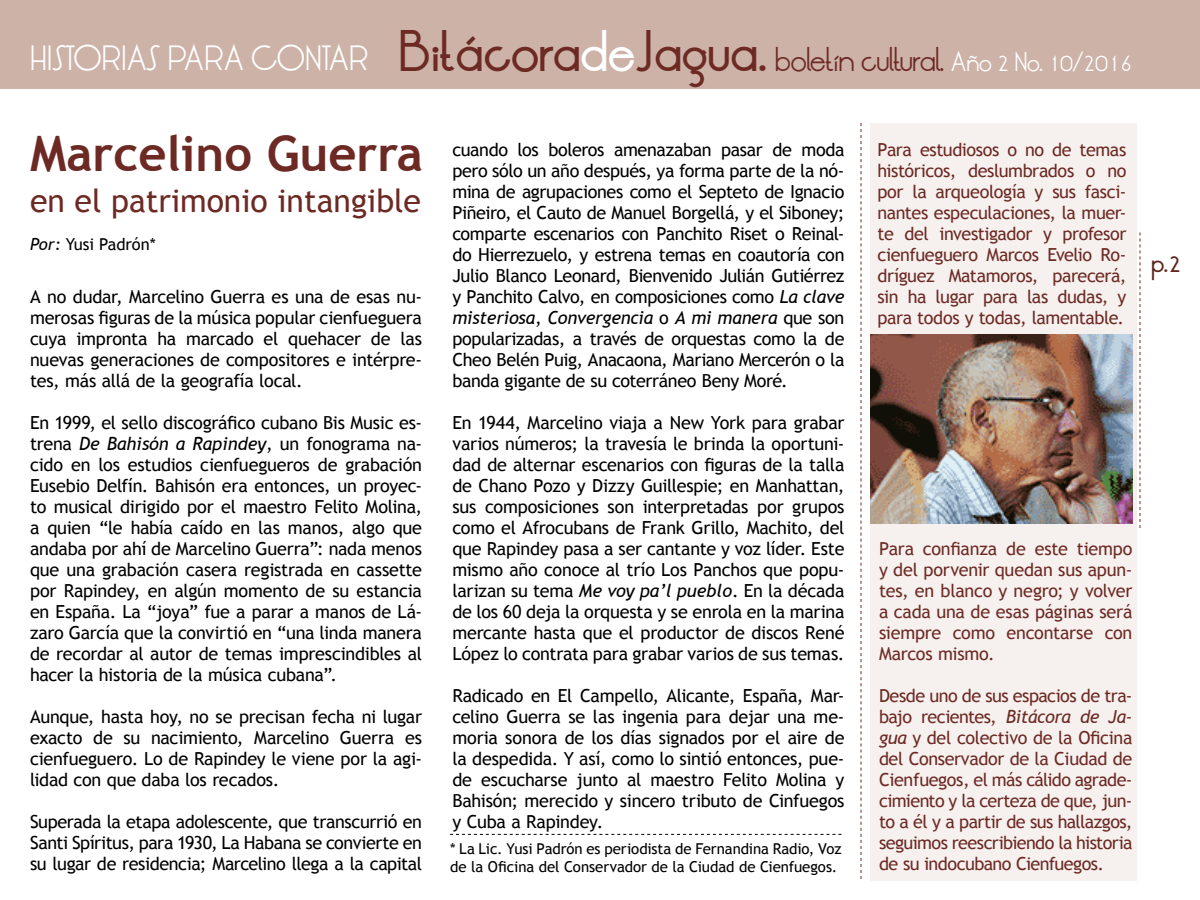
<style>
.page{position:relative;width:1200px;height:900px;background:#fff}
.page>*{position:absolute;margin:0;border:0;box-sizing:border-box;transform-origin:0 0}
.t1{font:700 48.9px "Trebuchet MS";color:#6d2a24}
.t2{font:32.1px "Trebuchet MS";color:#6d2a24}
.t3{font:27px "LT Oksana";letter-spacing:.01em;color:#fff}
.t4{font:500 21px "LT Oksana";color:#5f261b}
.t5{font:18px/21px "Trebuchet MS";letter-spacing:-.015em;color:#000;text-align:justify}
.t6{font:18px/21px "Trebuchet MS";letter-spacing:-.025em;color:#6d2a24;text-align:justify}
.t7{font:16.5px "Trebuchet MS";color:#000}
.t8{font:15px/18px "Trebuchet MS";letter-spacing:-.005em;color:#000}
.s1{font-weight:500;font-size:44.1px;color:#6d2a24}
.s2{font-weight:500;font-size:44.1px}
.s3{font-size:26.4px;color:#6d2a24}
.s4{font-size:21px}
.s5{font-style:italic}
</style>
<div class="page">
<div style="left:0;top:0;width:1200px;height:88px;background:#cdb2a8"></div>
<div style="left:870px;top:123px;width:267px;height:757px;background:#f6f1ef"></div>
<svg style="left:1140px;top:232px;width:1px;height:296px"></svg>
<svg style="left:450px;top:834px;width:392px;height:1px"></svg>
<img style="left:870px;top:334px;width:262px;height:190px">
<svg style="left:861px;top:123px;width:1px;height:756px"></svg>
<h3 class="t3" style="left:30px;top:37px;width:1104px">HISTORIAS PARA CONTAR <span class="s1">Bitácora</span><span class="s2">de</span><span class="s1">Jagua.</span> <span class="s3">boletín cultural.</span> <span class="s4">Año 2 No. 10/2016</span></h3>
<h1 class="t1" style="left:30px;top:123px;width:394px">Marcelino Guerra</h1>
<h2 class="t2" style="left:30px;top:181px;width:393px">en el patrimonio intangible</h2>
<p class="t7" style="left:30px;top:235px;width:127px"><span class="s5">Por:</span> Yusi Padrón*</p>
<p class="t5" style="left:30px;top:287px;width:394px">A no dudar, Marcelino Guerra es una de esas nu&shy;merosas figuras de la música popular cienfueguera cuya impronta ha marcado el quehacer de las nuevas generaciones de compositores e intérpre&shy;tes, más allá de la geografía local.</p>
<p class="t5" style="left:30px;top:413px;width:394px">En 1999, el sello discográfico cubano Bis Music es&shy;trena <span class="s5">De Bahisón a Rapindey</span>, un fonograma na&shy;cido en los estudios cienfuegueros de grabación Eusebio Delfín. Bahisón era entonces, un proyec&shy;to musical dirigido por el maestro Felito Molina, a quien “le había caído en las manos, algo que andaba por ahí de Marcelino Guerra”: nada menos que una grabación casera registrada en cassette por Rapindey, en algún momento de su estancia en España. La “joya” fue a parar a manos de Lá&shy;zaro García que la convirtió en “una linda manera de recordar al autor de temas imprescindibles al hacer la historia de la música cubana”.</p>
<p class="t5" style="left:30px;top:707px;width:394px">Aunque, hasta hoy, no se precisan fecha ni lugar exacto de su nacimiento, Marcelino Guerra es cienfueguero. Lo de Rapindey le viene por la agi&shy;lidad con que daba los recados.</p>
<p class="t5" style="left:30px;top:812px;width:394px">Superada la etapa adolescente, que transcurrió en Santi Spíritus, para 1930, La Habana se convierte en su lugar de residencia; Marcelino llega a la capital</p>
<p class="t5" style="left:452px;top:139px;width:394px">cuando los boleros amenazaban pasar de moda pero sólo un año después, ya forma parte de la nó&shy;mina de agrupaciones como el Septeto de Ignacio Piñeiro, el Cauto de Manuel Borgellá, y el Siboney; comparte escenarios con Panchito Riset o Reinal&shy;do Hierrezuelo, y estrena temas en coautoría con Julio Blanco Leonard, Bienvenido Julián Gutiérrez y Panchito Calvo, en composiciones como <span class="s5">La clave misteriosa</span>, <span class="s5">Convergencia</span> o <span class="s5">A mi manera</span> que son popularizadas, a través de orquestas como la de Cheo Belén Puig, Anacaona, Mariano Mercerón o la banda gigante de su coterráneo Beny Moré.</p>
<p class="t5" style="left:452px;top:412px;width:394px">En 1944, Marcelino viaja a New York para grabar varios números; la travesía le brinda la oportuni&shy;dad de alternar escenarios con figuras de la talla de Chano Pozo y Dizzy Guillespie; en Manhattan, sus composiciones son interpretadas por grupos como el Afrocubans de Frank Grillo, Machito, del que Rapindey pasa a ser cantante y voz líder. Este mismo año conoce al trío Los Panchos que popu&shy;larizan su tema <span class="s5">Me voy pa’l pueblo</span>. En la década de los 60 deja la orquesta y se enrola en la marina mercante hasta que el productor de discos René López lo contrata para grabar varios de sus temas.</p>
<p class="t5" style="left:452px;top:685px;width:394px">Radicado en El Campello, Alicante, España, Mar&shy;celino Guerra se las ingenia para dejar una me&shy;moria sonora de los días signados por el aire de la despedida. Y así, como lo sintió entonces, pue&shy;de escucharse junto al maestro Felito Molina y Bahisón; merecido y sincero tributo de Cinfuegos y Cuba a Rapindey.</p>
<p class="t8" style="left:450px;top:840px;width:393px">* La Lic. Yusi Padrón es periodista de Fernandina Radio, Voz de la Oficina del Conservador de la Ciudad de Cienfuegos.</p>
<p class="t6" style="left:878px;top:139px;width:251px">Para estudiosos o no de temas históricos, deslumbrados o no por la arqueología y sus fasci&shy;nantes especulaciones, la muer&shy;te del investigador y profesor cienfueguero Marcos Evelio Ro&shy;dríguez Matamoros, parecerá, sin ha lugar para las dudas, y para todos y todas, lamentable.</p>
<p class="t6" style="left:879px;top:538px;width:255px">Para confianza de este tiempo y del porvenir quedan sus apun&shy;tes, en blanco y negro; y volver a cada una de esas páginas será siempre como encontarse con Marcos mismo.</p>
<p class="t6" style="left:879px;top:685px;width:255px">Desde uno de sus espacios de tra&shy;bajo recientes, <span class="s5">Bitácora de Ja&shy;gua</span> y del colectivo de la Oficina del Conservador de la Ciudad de Cienfuegos, el más cálido agrade&shy;cimiento y la certeza de que, jun&shy;to a él y a partir de sus hallazgos, seguimos reescribiendo la historia de su indocubano Cienfuegos.</p>
<p class="t4" style="left:1151px;top:246px;width:31px">p.2</p>
</div>
